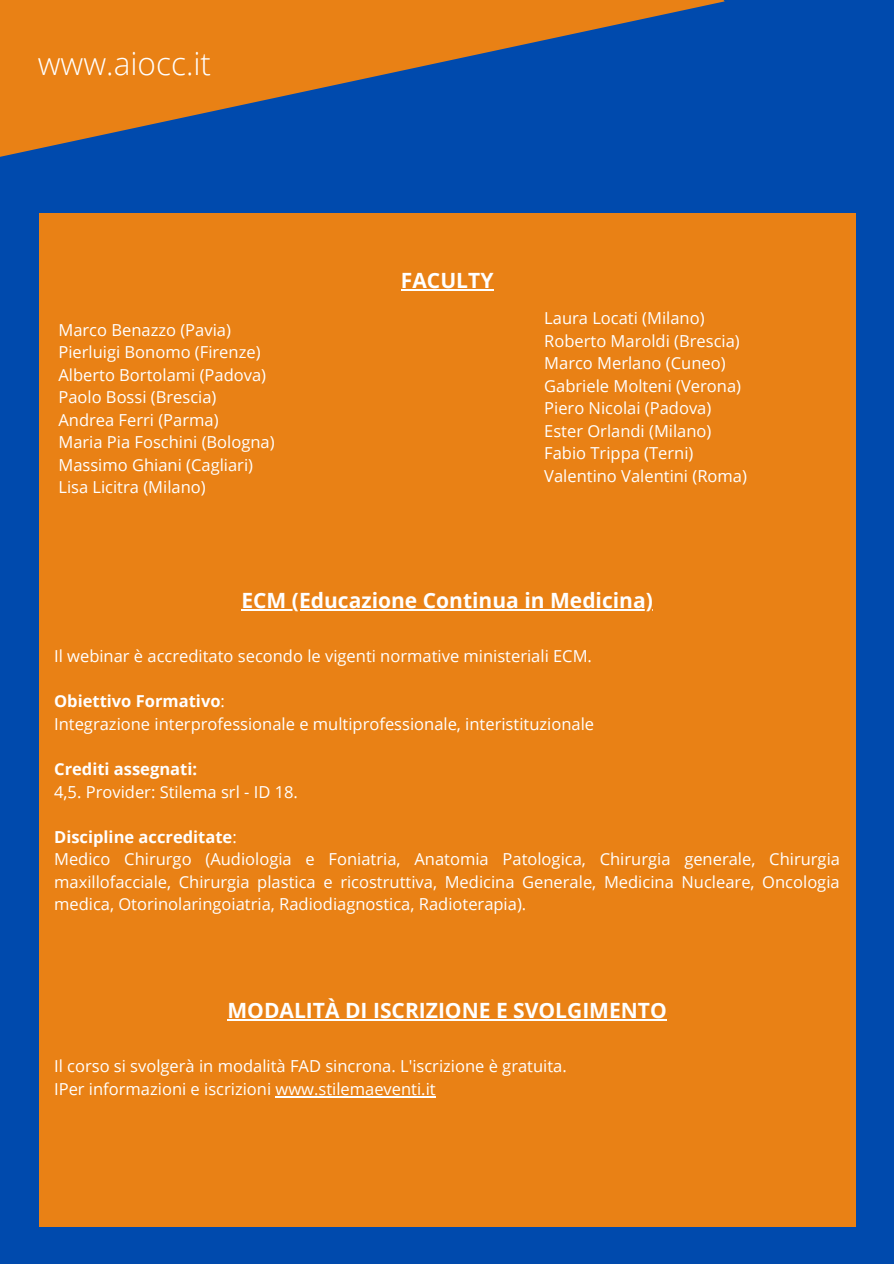
<style>
.page{position:relative;width:894px;height:1264px;background:#fff}
.page>*{position:absolute;margin:0;border:0;box-sizing:border-box;transform-origin:0 0}
.t1{font:300 31.5px "Open Sans";color:#fff}
.t2{font:700 21px "Open Sans";color:#fff}
.t3{font:16.5px/22.5px "Open Sans";color:#fff;text-align:justify}
.t4{font:700 16.5px "Open Sans";color:#fff}
.s1{font-weight:400}
</style>
<div class="page">
<div style="left:0;top:0;width:893px;height:1263px;background:#004aad"></div>
<div style="left:39px;top:213px;width:816px;height:1013px;background:#e98115"></div>
<svg style="left:0;top:0;width:724px;height:291px;fill:#e98115"></svg>
<hr style="left:401px;top:289px;width:92px;height:1px;background:#fff">
<hr style="left:241px;top:609px;width:411px;height:1px;background:#fff">
<hr style="left:227px;top:1019px;width:439px;height:1px;background:#fff">
<hr style="left:275px;top:1096px;width:160px;height:1px;background:#fff">
<p class="t1" style="left:38px;top:42px;width:175px">www.aiocc.it</p>
<p class="t3" style="left:58px;top:318px;width:174px">Marco Benazzo (Pavia)</p>
<p class="t3" style="left:58px;top:340px;width:203px">Pierluigi Bonomo (Firenze)</p>
<p class="t3" style="left:58px;top:363px;width:209px">Alberto Bortolami (Padova)</p>
<p class="t3" style="left:58px;top:385px;width:159px">Paolo Bossi (Brescia)</p>
<p class="t3" style="left:58px;top:408px;width:161px">Andrea Ferri (Parma)</p>
<p class="t3" style="left:58px;top:430px;width:218px">Maria Pia Foschini (Bologna)</p>
<p class="t3" style="left:58px;top:453px;width:196px">Massimo Ghiani (Cagliari)</p>
<p class="t3" style="left:58px;top:475px;width:149px">Lisa Licitra (Milano)</p>
<p class="t2" style="left:401px;top:266px;width:94px">FACULTY</p>
<p class="t3" style="left:544px;top:306px;width:162px">Laura Locati (Milano)</p>
<p class="t3" style="left:544px;top:329px;width:197px">Roberto Maroldi (Brescia)</p>
<p class="t3" style="left:544px;top:351px;width:183px">Marco Merlano (Cuneo)</p>
<p class="t3" style="left:544px;top:374px;width:198px">Gabriele Molteni (Verona)</p>
<p class="t3" style="left:544px;top:396px;width:168px">Piero Nicolai (Padova)</p>
<p class="t3" style="left:544px;top:419px;width:169px">Ester Orlandi (Milano)</p>
<p class="t3" style="left:544px;top:441px;width:151px">Fabio Trippa (Terni)</p>
<p class="t3" style="left:544px;top:464px;width:204px">Valentino Valentini (Roma)</p>
<p class="t2" style="left:241px;top:586px;width:413px">ECM (Educazione Continua in Medicina)</p>
<p class="t3" style="left:54px;top:644px;width:539px">Il webinar è accreditato secondo le vigenti normative ministeriali ECM.</p>
<p class="t4" style="left:54px;top:689px;width:172px">Obiettivo Formativo<span class="s1">:</span></p>
<p class="t3" style="left:54px;top:712px;width:541px">Integrazione interprofessionale e multiprofessionale, interistituzionale</p>
<p class="t4" style="left:54px;top:757px;width:144px">Crediti assegnati:</p>
<p class="t3" style="left:54px;top:779px;width:245px">4,5. Provider: Stilema srl - ID 18.</p>
<p class="t4" style="left:54px;top:825px;width:184px">Discipline accreditate<span class="s1">:</span></p>
<p class="t3" style="left:54px;top:847px;width:787px">Medico Chirurgo (Audiologia e Foniatria, Anatomia Patologica, Chirurgia generale, Chirurgia maxillofacciale, Chirurgia plastica e ricostruttiva, Medicina Generale, Medicina Nucleare, Oncologia medica, Otorinolaringoiatria, Radiodiagnostica, Radioterapia).</p>
<p class="t2" style="left:227px;top:995px;width:441px">MODALITÀ DI ISCRIZIONE E SVOLGIMENTO</p>
<p class="t3" style="left:54px;top:1054px;width:514px">Il corso si svolgerà in modalità FAD sincrona. L'iscrizione è gratuita.</p>
<p class="t3" style="left:54px;top:1077px;width:383px">IPer informazioni e iscrizioni www.stilemaeventi.it</p>
</div>
